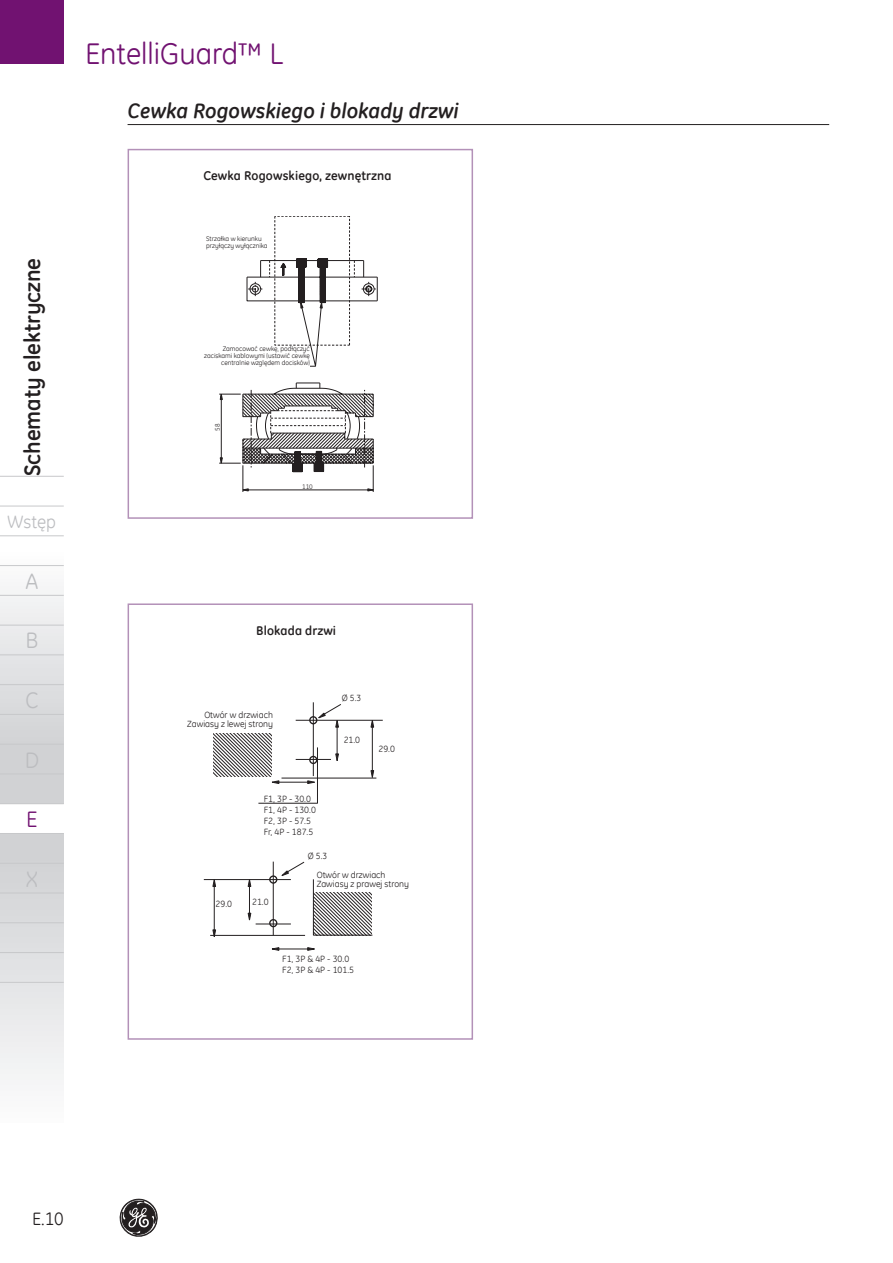
<style>
.page{position:relative;width:893px;height:1263px;background:#fff}
.page>*{position:absolute;margin:0;border:0;box-sizing:border-box;transform-origin:0 0}
.t1{font:30px "GE Inspira";color:#711271}
.t2{font:700 22.5px "GE Inspira";color:#231f20}
.t3{font:22.5px "GE Inspira";color:#bcbdc0}
.t4{font:22.5px "GE Inspira";color:#711271}
.t5{font:italic 700 21px "GE Inspira";color:#231f20}
.t6{font:18px "GE Inspira";color:#bcbdc0}
.t7{font:18px "GE Inspira";color:#231f20}
.t8{font:700 12.75px "GE Inspira";letter-spacing:.01em;color:#231f20}
.t9{font:9.3px/10.8px "GE Inspira";color:#231f20}
.t10{font:9px/9px "GE Inspira";color:#231f20;text-align:right}
.t11{font:6.75px/6.8px "GE Inspira";color:#231f20}
</style>
<div class="page">
<div style="left:0;top:833px;width:64px;height:290px;background:linear-gradient(to bottom,#cdced1,#fbfbfc)"></div>
<div style="left:0;top:514px;width:64px;height:290px;background:linear-gradient(to bottom,#fff,#c9cbcd)"></div>
<div style="left:0;top:0;width:64px;height:64px;background:#711271"></div>
<hr style="left:0;top:476px;width:64px;height:1px;background:#c7c8ca">
<hr style="left:0;top:565px;width:64px;height:1px;background:#c7c8ca">
<hr style="left:0;top:595px;width:64px;height:1px;background:#c7c8ca">
<hr style="left:0;top:506px;width:64px;height:1px;background:#c7c8ca">
<hr style="left:0;top:625px;width:64px;height:1px;background:#c7c8ca">
<hr style="left:0;top:535px;width:64px;height:1px;background:#c7c8ca">
<hr style="left:0;top:654px;width:64px;height:1px;background:#c7c8ca">
<hr style="left:0;top:684px;width:64px;height:1px;background:#c7c8ca">
<hr style="left:0;top:714px;width:64px;height:1px;background:#c7c8ca">
<hr style="left:0;top:744px;width:64px;height:1px;background:#c7c8ca">
<hr style="left:0;top:773px;width:64px;height:1px;background:#c7c8ca">
<hr style="left:0;top:803px;width:64px;height:1px;background:#c7c8ca">
<hr style="left:0;top:833px;width:64px;height:1px;background:#c7c8ca">
<hr style="left:0;top:863px;width:64px;height:1px;background:#c7c8ca">
<hr style="left:0;top:893px;width:64px;height:1px;background:#c7c8ca">
<hr style="left:0;top:922px;width:64px;height:1px;background:#c7c8ca">
<hr style="left:0;top:952px;width:64px;height:1px;background:#c7c8ca">
<hr style="left:0;top:982px;width:64px;height:1px;background:#c7c8ca">
<svg style="left:119px;top:1198px;width:39px;height:39px"></svg>
<hr style="left:128px;top:124px;width:701px;height:1px;background:#231f20">
<svg style="left:219px;top:383px;width:155px;height:109px"></svg>
<svg style="left:246px;top:216px;width:131px;height:150px"></svg>
<div style="left:128px;top:149px;width:345px;height:370px;border:2px solid #b391b8"></div>
<div style="left:128px;top:603px;width:345px;height:437px;border:2px solid #b391b8"></div>
<hr style="left:281px;top:778px;width:95px;height:1px;background:#231f20">
<hr style="left:296px;top:720px;width:87px;height:1px;background:#231f20">
<hr style="left:296px;top:759px;width:35px;height:1px;background:#231f20">
<hr style="left:313px;top:702px;width:1px;height:74px;background:#231f20">
<hr style="left:337px;top:725px;width:1px;height:30px;background:#231f20">
<hr style="left:372px;top:725px;width:1px;height:47px;background:#231f20">
<div style="left:309px;top:716px;width:8px;height:8px;border:1px solid #231f20;border-radius:50%"></div>
<svg style="left:335px;top:753px;width:4px;height:8px"></svg>
<svg style="left:371px;top:770px;width:3px;height:8px"></svg>
<svg style="left:318px;top:704px;width:24px;height:23px"></svg>
<svg style="left:371px;top:720px;width:3px;height:7px"></svg>
<hr style="left:210px;top:935px;width:95px;height:1px;background:#231f20">
<hr style="left:204px;top:879px;width:87px;height:1px;background:#231f20">
<hr style="left:256px;top:924px;width:35px;height:1px;background:#231f20">
<hr style="left:279px;top:949px;width:30px;height:1px;background:#231f20">
<hr style="left:273px;top:862px;width:1px;height:73px;background:#231f20">
<hr style="left:249px;top:884px;width:1px;height:30px;background:#231f20">
<hr style="left:214px;top:884px;width:1px;height:48px;background:#231f20">
<div style="left:269px;top:875px;width:8px;height:9px;border:1px solid #231f20;border-radius:50%"></div>
<div style="left:269px;top:919px;width:8px;height:8px;border:1px solid #231f20;border-radius:50%"></div>
<svg style="left:272px;top:947px;width:7px;height:4px"></svg>
<svg style="left:307px;top:947px;width:8px;height:4px"></svg>
<svg style="left:248px;top:913px;width:3px;height:7px"></svg>
<svg style="left:213px;top:929px;width:3px;height:8px"></svg>
<svg style="left:248px;top:879px;width:3px;height:8px"></svg>
<svg style="left:281px;top:861px;width:24px;height:15px"></svg>
<svg style="left:213px;top:879px;width:3px;height:8px"></svg>
<svg style="left:214px;top:734px;width:104px;height:70px"></svg>
<svg style="left:313px;top:879px;width:60px;height:57px"></svg>
<div style="left:206px;top:236px;width:66px;height:17px;background:#fff"></div>
<div style="left:201px;top:346px;width:109px;height:20px;background:#fff"></div>
<div style="left:317px;top:867px;width:101px;height:24px;background:#fff"></div>
<h2 class="t2" style="left:18px;top:476px;width:220px;rotate:-90deg">Schematy elektryczne</h2>
<h3 class="t6" style="left:8px;top:510px;width:50px">Wstęp</h3>
<h2 class="t3" style="left:25px;top:567px;width:14px">A</h2>
<h2 class="t3" style="left:25px;top:626px;width:14px">B</h2>
<h2 class="t3" style="left:25px;top:686px;width:15px">C</h2>
<h2 class="t4" style="left:26px;top:805px;width:13px">E</h2>
<h2 class="t3" style="left:26px;top:864px;width:14px">X</h2>
<h1 class="t1" style="left:85px;top:34px;width:200px">EntelliGuard™ L</h1>
<h3 class="t5" style="left:128px;top:97px;width:333px">Cewka Rogowskiego i blokady drzwi</h3>
<h3 class="t8" style="left:203px;top:167px;width:190px">Cewka Rogowskiego, zewnętrzna</h3>
<p class="t11" style="left:206px;top:234px;width:63px;line-height:7.5px">Strzałka w kierunku przyłączy wyłącznika</p>
<p class="t11" style="left:214px;top:236px;width:43px">Arrow to face<br>ACB connectio</p>
<p class="t11" style="left:204px;top:345px;width:107px;text-align:right">Zamocować cewkę, podłączyć zaciskami kablowymi (ustawić cewkę centralnie względem docisków)</p>
<p class="t11" style="left:238px;top:346px;width:68px;text-align:justify;text-indent:21px">Fix coil to clamp with cable ties (position co l centrally on clamp)</p>
<p class="t11" style="left:214px;top:431px;width:9px;rotate:-90deg">58</p>
<p class="t11" style="left:302px;top:483px;width:12px">110</p>
<h3 class="t8" style="left:256px;top:622px;width:81px">Blokada drzwi</h3>
<h3 class="t9" style="left:342px;top:692px;width:28px">Dia 5.3</h3>
<h3 class="t10" style="left:342px;top:693px;width:21px">Ø 5.3</h3>
<h3 class="t9" style="left:204px;top:707px;width:65px;text-align:right">Cut out;<br>left hinging door</h3>
<h3 class="t10" style="left:187px;top:710px;width:87px">Otwór w drzwiach<br>Zawiasy z lewej strony</h3>
<h3 class="t9" style="left:344px;top:734px;width:18px">21.0</h3>
<h3 class="t9" style="left:264px;top:794px;width:54px">F1, 3P - 30.0<br>F1, 4P - 130.0<br>F2, 3P - 57.5<br>Fr, 4P - 187.5</h3>
<h3 class="t9" style="left:308px;top:849px;width:28px">Dia 5.3</h3>
<h3 class="t10" style="left:308px;top:851px;width:21px">Ø 5.3</h3>
<h3 class="t9" style="left:378px;top:744px;width:18px">29.0</h3>
<h3 class="t9" style="left:216px;top:899px;width:18px">29.0</h3>
<h3 class="t9" style="left:252px;top:896px;width:18px">21.0</h3>
<h3 class="t9" style="left:318px;top:868px;width:71px">Cut out;<br>right hinging door</h3>
<h3 class="t10" style="left:317px;top:870px;width:94px;text-align:left">Otwór w drzwiach<br>Zawiasy z prawej strony</h3>
<h3 class="t9" style="left:282px;top:954px;width:73px">F1, 3P &amp; 4P - 30.0<br>F2, 3P &amp; 4P - 101.5</h3>
<h3 class="t7" style="left:32px;top:1207px;width:33px">E.10</h3>
</div>
